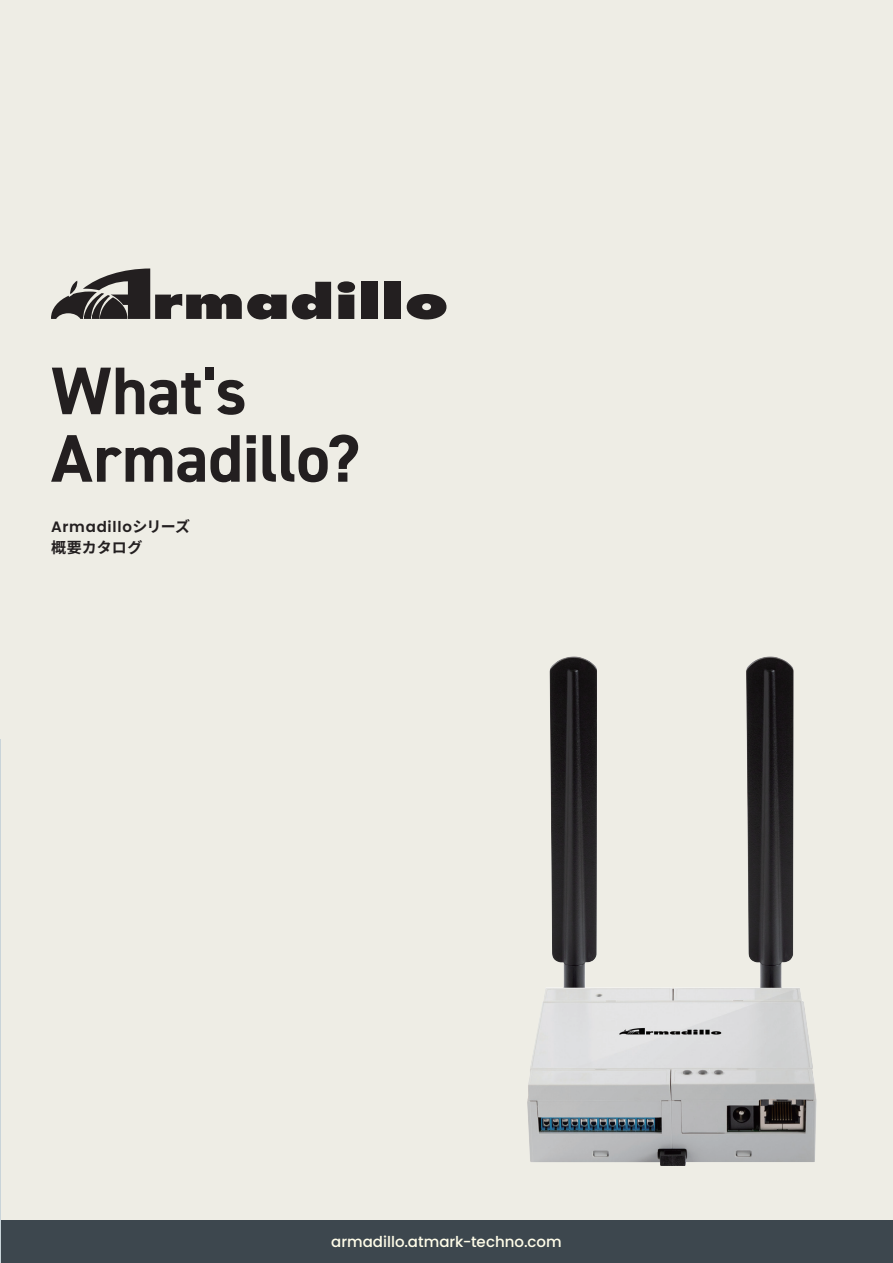
<style>
.page{position:relative;width:893px;height:1263px;background:#fff}
.page>*{position:absolute;margin:0;border:0;box-sizing:border-box;transform-origin:0 0}
.t1{font:700 67.5px/67.5px "DIN2014";letter-spacing:-.005em;color:#231f20}
.t2{font:500 15px "Poppins";color:#fffde9}
.t3{font:600 15px "Poppins";letter-spacing:.05em;color:#231f20}
.t4{font:700 15px "Noto Sans CJ Kjp";letter-spacing:.01em;color:#231f20}
.s1{font-family:"Noto Sans CJ Kjp";font-weight:700}
</style>
<div class="page">
<div style="left:0;top:0;width:893px;height:1221px;background:#eeede5"></div>
<div style="left:0;top:1220px;width:893px;height:43px;background:#3d474e"></div>
<svg style="left:338px;top:281px;width:17px;height:38px"></svg>
<div style="left:362px;top:282px;width:16px;height:37px;background:#231f20"></div>
<div style="left:385px;top:282px;width:16px;height:37px;background:#231f20"></div>
<svg style="left:407px;top:294px;width:39px;height:25px"></svg>
<svg style="left:51px;top:268px;width:280px;height:51px"></svg>
<img style="left:527px;top:656px;width:290px;height:510px">
<h1 class="t1" style="left:51px;top:356px;width:310px">What's<br>Armadillo?</h1>
<p class="t3" style="left:51px;top:518px;width:141px">Armadillo<span class="s1">シリーズ</span></p>
<p class="t4" style="left:51px;top:539px;width:93px">概要カタログ</p>
<p class="t2" style="left:331px;top:1233px;width:232px">armadillo.atmark-techno.com</p>
</div>
